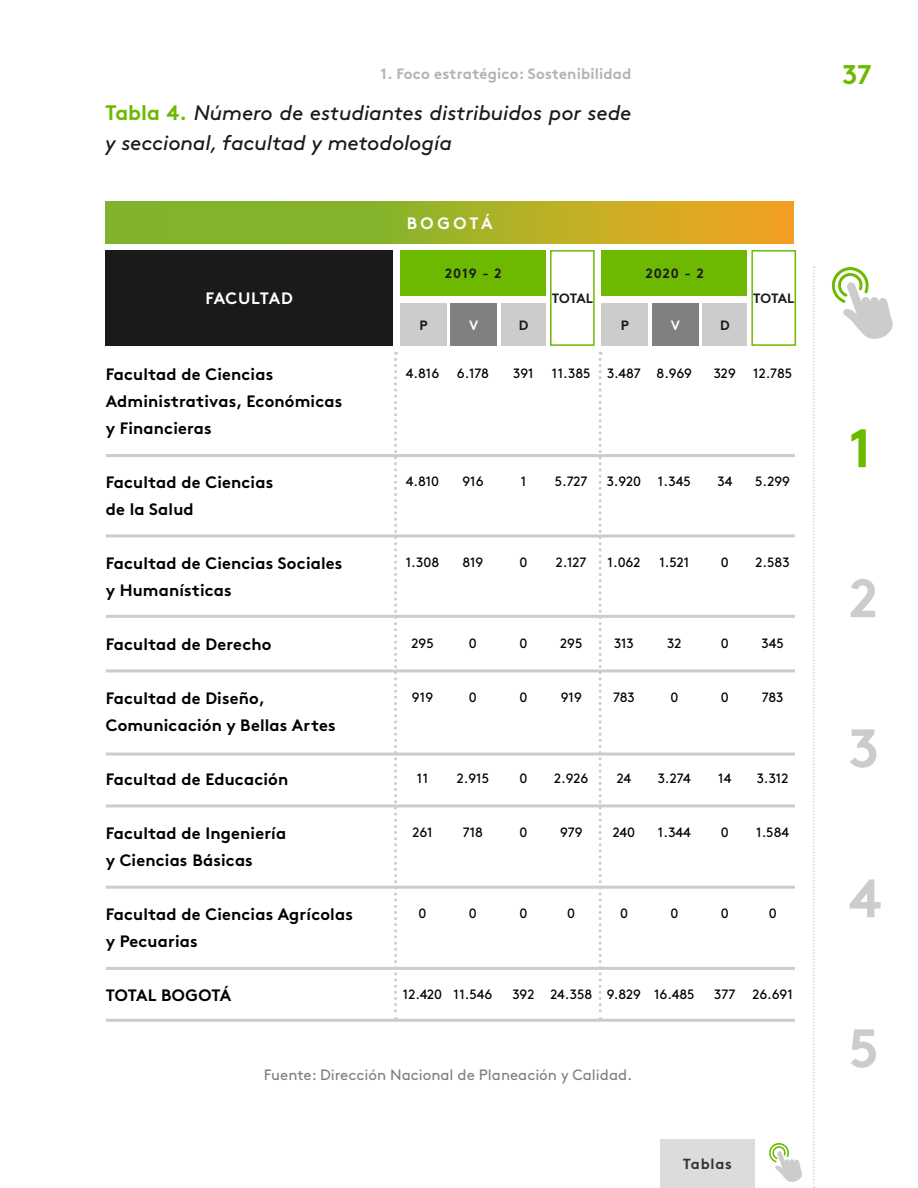
<style>
.page{position:relative;width:918px;height:1188px;background:#fff}
.page>*{position:absolute;margin:0;border:0;box-sizing:border-box;transform-origin:0 0}
.t1{font:700 54px "Brown Std";color:#ccc}
.t2{font:700 54px "Brown Std";color:#6db901}
.t3{font:700 27px "Brown Std";color:#6db901}
.t4{font:italic 21px/30px "Brown Std";letter-spacing:-.005em;color:#1a1a1a}
.t5{font:700 16.5px/27px "Brown Std";letter-spacing:.01em;color:#000}
.t6{font:700 16.5px "Brown Std";letter-spacing:.025em;color:#fff}
.t7{font:700 16.5px "Brown Std";letter-spacing:.05em;color:#fff}
.t8{font:15px "Brown Std";color:#808080}
.t9{font:700 15px "Brown Std";letter-spacing:.01em;color:#b3b3b3}
.t10{font:700 14.7px "Brown Std";letter-spacing:.05em;color:#333}
.t11{font:13.5px "Brown Std";color:#000}
.t12{font:700 13.5px "Brown Std";letter-spacing:-.015em;color:#1a1a1a}
.t13{font:700 13.5px "Brown Std";color:#fff}
.s1{font-weight:700;font-style:normal;color:#6db901}
</style>
<div class="page">
<svg style="left:831px;top:267px;width:62px;height:72px"></svg>
<svg style="left:813px;top:266px;width:2px;height:922px"></svg>
<svg style="left:769px;top:1143px;width:33px;height:39px"></svg>
<div style="left:660px;top:1139px;width:94px;height:49px;background:#dcdcdc"></div>
<div style="left:105px;top:250px;width:288px;height:96px;background:#1a1a1a"></div>
<div style="left:400px;top:250px;width:146px;height:46px;background:#6db901"></div>
<div style="left:602px;top:250px;width:145px;height:46px;background:#6db901"></div>
<div style="left:400px;top:303px;width:47px;height:43px;background:#ccc"></div>
<div style="left:602px;top:303px;width:46px;height:43px;background:#ccc"></div>
<svg style="left:105px;top:201px;width:689px;height:43px;background:#a8af27"></svg>
<div style="left:501px;top:303px;width:45px;height:43px;background:#ccc"></div>
<div style="left:702px;top:303px;width:45px;height:43px;background:#ccc"></div>
<div style="left:451px;top:303px;width:46px;height:43px;background:#808080"></div>
<div style="left:652px;top:303px;width:46px;height:43px;background:#808080"></div>
<div style="left:550px;top:250px;width:45px;height:96px;border:2px solid #6db901"></div>
<div style="left:751px;top:250px;width:45px;height:96px;border:2px solid #6db901"></div>
<hr style="left:106px;top:534px;width:689px;height:3px;background:#ccc">
<hr style="left:106px;top:454px;width:689px;height:3px;background:#ccc">
<svg style="left:599px;top:352px;width:3px;height:667px"></svg>
<svg style="left:394px;top:352px;width:3px;height:667px"></svg>
<hr style="left:106px;top:615px;width:689px;height:3px;background:#ccc">
<hr style="left:106px;top:669px;width:689px;height:3px;background:#ccc">
<hr style="left:106px;top:753px;width:689px;height:3px;background:#ccc">
<hr style="left:106px;top:804px;width:689px;height:3px;background:#ccc">
<hr style="left:106px;top:886px;width:689px;height:3px;background:#ccc">
<hr style="left:106px;top:967px;width:689px;height:3px;background:#ccc">
<hr style="left:106px;top:1019px;width:689px;height:3px;background:#ccc">
<p class="t9" style="left:381px;top:65px;width:252px">1. Foco estratégico: Sostenibilidad</p>
<h2 class="t3" style="left:842px;top:58px;width:31px">37</h2>
<p class="t4" style="left:105px;top:98px;width:528px"><span class="s1">Tabla 4.</span> Número de estudiantes distribuidos por sede y seccional, facultad y metodología</p>
<p class="t7" style="left:407px;top:213px;width:87px">BOGOTÁ</p>
<p class="t6" style="left:206px;top:288px;width:89px">FACULTAD</p>
<p class="t5" style="left:106px;top:360px;width:238px">Facultad de Ciencias<br>Administrativas, Económicas y Financieras</p>
<p class="t5" style="left:106px;top:468px;width:169px">Facultad de Ciencias de la Salud</p>
<p class="t5" style="left:106px;top:549px;width:238px">Facultad de Ciencias Sociales y Humanísticas</p>
<p class="t5" style="left:106px;top:630px;width:167px">Facultad de Derecho</p>
<p class="t5" style="left:106px;top:684px;width:232px">Facultad de Diseño,<br>Comunicación y Bellas Artes</p>
<p class="t5" style="left:106px;top:765px;width:184px">Facultad de Educación</p>
<p class="t5" style="left:106px;top:819px;width:182px">Facultad de Ingeniería y Ciencias Básicas</p>
<p class="t5" style="left:106px;top:900px;width:249px">Facultad de Ciencias Agrícolas y Pecuarias</p>
<p class="t5" style="left:106px;top:981px;width:127px">TOTAL BOGOTÁ</p>
<p class="t12" style="left:445px;top:265px;width:58px">2019 - 2</p>
<p class="t12" style="left:645px;top:265px;width:60px">2020 - 2</p>
<p class="t12" style="left:552px;top:290px;width:43px">TOTAL</p>
<p class="t12" style="left:753px;top:290px;width:43px">TOTAL</p>
<p class="t12" style="left:419px;top:317px;width:10px">P</p>
<p class="t12" style="left:621px;top:317px;width:10px">P</p>
<p class="t13" style="left:469px;top:317px;width:11px">V</p>
<p class="t12" style="left:519px;top:317px;width:11px">D</p>
<p class="t13" style="left:671px;top:317px;width:11px">V</p>
<p class="t12" style="left:720px;top:317px;width:11px">D</p>
<p class="t11" style="left:406px;top:365px;width:35px">4.816</p>
<p class="t11" style="left:457px;top:365px;width:34px">6.178</p>
<p class="t11" style="left:513px;top:365px;width:22px">391</p>
<p class="t11" style="left:552px;top:365px;width:40px">11.385</p>
<p class="t11" style="left:607px;top:365px;width:35px">3.487</p>
<p class="t11" style="left:657px;top:365px;width:37px">8.969</p>
<p class="t11" style="left:714px;top:365px;width:24px">329</p>
<p class="t11" style="left:753px;top:365px;width:40px">12.785</p>
<p class="t11" style="left:406px;top:473px;width:35px">4.810</p>
<p class="t11" style="left:462px;top:473px;width:23px">916</p>
<p class="t11" style="left:521px;top:473px;width:7px">1</p>
<p class="t11" style="left:555px;top:473px;width:34px">5.727</p>
<p class="t11" style="left:607px;top:473px;width:36px">3.920</p>
<p class="t11" style="left:658px;top:473px;width:34px">1.345</p>
<p class="t11" style="left:717px;top:473px;width:16px">34</p>
<p class="t11" style="left:755px;top:473px;width:36px">5.299</p>
<p class="t11" style="left:406px;top:554px;width:35px">1.308</p>
<p class="t11" style="left:462px;top:554px;width:23px">819</p>
<p class="t11" style="left:519px;top:554px;width:9px">0</p>
<p class="t11" style="left:556px;top:554px;width:32px">2.127</p>
<p class="t11" style="left:608px;top:554px;width:34px">1.062</p>
<p class="t11" style="left:659px;top:554px;width:31px">1.521</p>
<p class="t11" style="left:721px;top:554px;width:9px">0</p>
<p class="t11" style="left:756px;top:554px;width:36px">2.583</p>
<p class="t11" style="left:411px;top:635px;width:24px">295</p>
<p class="t11" style="left:469px;top:635px;width:9px">0</p>
<p class="t11" style="left:519px;top:635px;width:9px">0</p>
<p class="t11" style="left:560px;top:635px;width:24px">295</p>
<p class="t11" style="left:614px;top:635px;width:21px">313</p>
<p class="t11" style="left:667px;top:635px;width:16px">32</p>
<p class="t11" style="left:721px;top:635px;width:9px">0</p>
<p class="t11" style="left:762px;top:635px;width:24px">345</p>
<p class="t11" style="left:412px;top:689px;width:23px">919</p>
<p class="t11" style="left:469px;top:689px;width:9px">0</p>
<p class="t11" style="left:519px;top:689px;width:9px">0</p>
<p class="t11" style="left:561px;top:689px;width:23px">919</p>
<p class="t11" style="left:613px;top:689px;width:23px">783</p>
<p class="t11" style="left:670px;top:689px;width:9px">0</p>
<p class="t11" style="left:721px;top:689px;width:9px">0</p>
<p class="t11" style="left:762px;top:689px;width:23px">783</p>
<p class="t11" style="left:417px;top:770px;width:13px">11</p>
<p class="t11" style="left:457px;top:770px;width:34px">2.915</p>
<p class="t11" style="left:519px;top:770px;width:9px">0</p>
<p class="t11" style="left:554px;top:770px;width:36px">2.926</p>
<p class="t11" style="left:617px;top:770px;width:16px">24</p>
<p class="t11" style="left:658px;top:770px;width:34px">3.274</p>
<p class="t11" style="left:718px;top:770px;width:15px">14</p>
<p class="t11" style="left:757px;top:770px;width:33px">3.312</p>
<p class="t11" style="left:413px;top:824px;width:21px">261</p>
<p class="t11" style="left:463px;top:824px;width:22px">718</p>
<p class="t11" style="left:519px;top:824px;width:9px">0</p>
<p class="t11" style="left:560px;top:824px;width:24px">979</p>
<p class="t11" style="left:613px;top:824px;width:24px">240</p>
<p class="t11" style="left:658px;top:824px;width:35px">1.344</p>
<p class="t11" style="left:721px;top:824px;width:9px">0</p>
<p class="t11" style="left:756px;top:824px;width:34px">1.584</p>
<p class="t11" style="left:419px;top:905px;width:9px">0</p>
<p class="t11" style="left:469px;top:905px;width:9px">0</p>
<p class="t11" style="left:519px;top:905px;width:9px">0</p>
<p class="t11" style="left:567px;top:905px;width:9px">0</p>
<p class="t11" style="left:620px;top:905px;width:9px">0</p>
<p class="t11" style="left:670px;top:905px;width:9px">0</p>
<p class="t11" style="left:721px;top:905px;width:9px">0</p>
<p class="t11" style="left:769px;top:905px;width:9px">0</p>
<p class="t11" style="left:403px;top:986px;width:41px">12.420</p>
<p class="t11" style="left:454px;top:986px;width:40px">11.546</p>
<p class="t11" style="left:512px;top:986px;width:24px">392</p>
<p class="t11" style="left:550px;top:986px;width:43px">24.358</p>
<p class="t11" style="left:607px;top:986px;width:36px">9.829</p>
<p class="t11" style="left:654px;top:986px;width:42px">16.485</p>
<p class="t11" style="left:714px;top:986px;width:23px">377</p>
<p class="t11" style="left:752px;top:986px;width:42px">26.691</p>
<p class="t8" style="left:264px;top:1066px;width:370px">Fuente: Dirección Nacional de Planeación y Calidad.</p>
<p class="t10" style="left:683px;top:1155px;width:50px">Tablas</p>
<h1 class="t2" style="left:848px;top:415px;width:24px">1</h1>
<h1 class="t1" style="left:848px;top:565px;width:31px">2</h1>
<h1 class="t1" style="left:848px;top:715px;width:32px">3</h1>
<h1 class="t1" style="left:848px;top:865px;width:35px">4</h1>
<h1 class="t1" style="left:848px;top:1015px;width:32px">5</h1>
</div>
